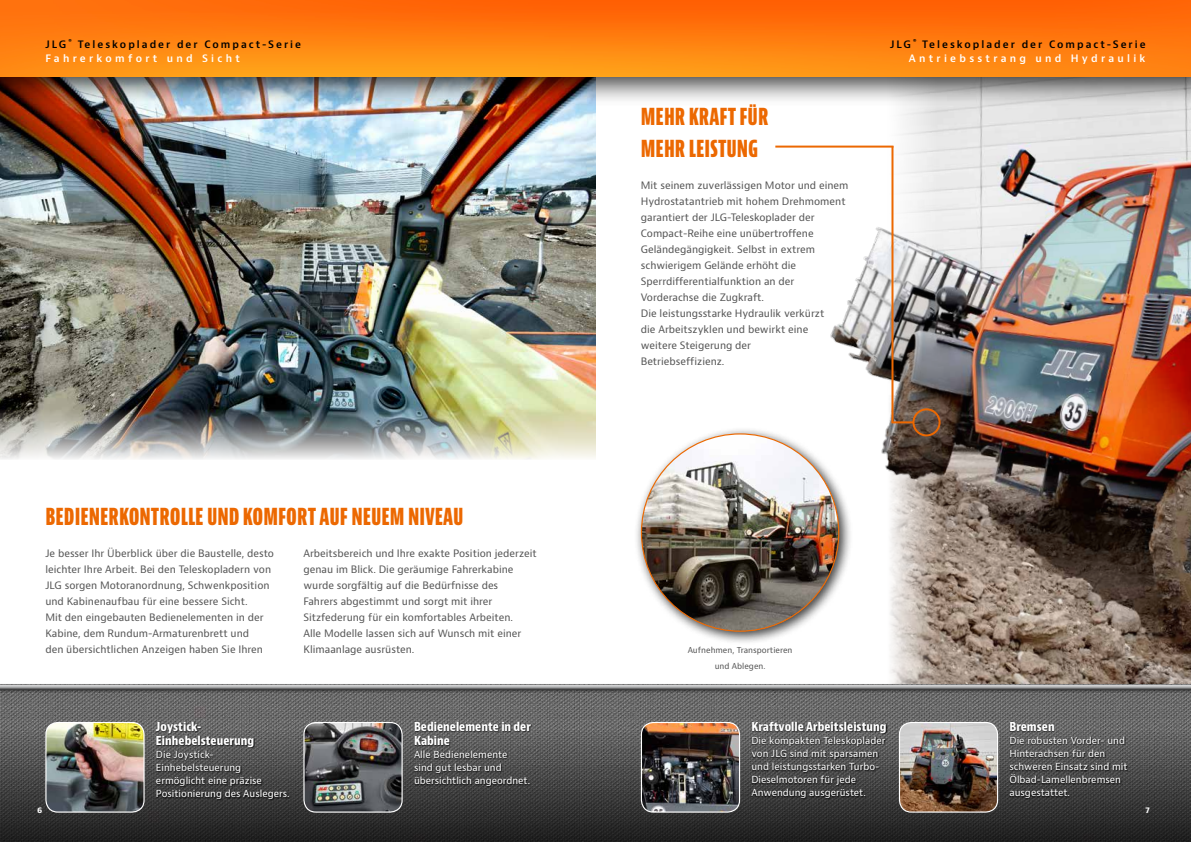
<style>
.page{position:relative;width:1191px;height:842px;background:#fff}
.page>*{position:absolute;margin:0;border:0;box-sizing:border-box;transform-origin:0 0}
.t1{font:800 extra-condensed 25px/32px "Bernino Sans";color:#ec6801}
.t2{font:800 condensed 12px/14px "Bernino Sans";color:#fff}
.t3{font:10px/16px "Bernino Sans";color:#565656}
.t4{font:600 10px/14px "Bernino Sans";letter-spacing:.255em;color:#000;text-align:right}
.t5{font:600 10px/14px "Bernino Sans";letter-spacing:.2em;color:#000}
.t6{font:9.5px/13px "Bernino Sans";color:#fff}
.t7{font:8px/16px "Bernino Sans";color:#565656;text-align:center}
.t8{font:700 8px "Bernino Sans";color:#fff}
.s1{color:#fff}
</style>
<div class="page">
<img style="left:775px;top:145px;width:112px;height:325px">
<img style="left:887px;top:107px;width:304px;height:576px">
<img style="left:0;top:107px;width:595px;height:352px">
<img style="left:0;top:693px;width:1191px;height:21px">
<svg style="left:0;top:714px;width:1191px;height:128px;background:#3d3d3d"></svg>
<div style="left:0;top:683px;width:1191px;height:10px;background:#000;opacity:.45"></div>
<div style="left:0;top:683px;width:1191px;height:7px;background:#000;opacity:.75"></div>
<div style="left:0;top:0;width:1191px;height:107px;background:#000;opacity:.75"></div>
<img style="left:0;top:0;width:1191px;height:77px">
<img style="left:899px;top:722px;width:98px;height:90px">
<div style="left:899px;top:722px;width:99px;height:91px;border:1px solid #fff;border-radius:12px"></div>
<img style="left:641px;top:722px;width:98px;height:90px">
<div style="left:641px;top:722px;width:99px;height:91px;border:1px solid #fff;border-radius:12px"></div>
<img style="left:304px;top:722px;width:98px;height:90px">
<div style="left:303px;top:722px;width:100px;height:91px;border:1px solid #fff;border-radius:12px"></div>
<img style="left:46px;top:722px;width:98px;height:90px">
<div style="left:45px;top:722px;width:100px;height:91px;border:1px solid #fff;border-radius:12px"></div>
<div style="left:634px;top:426px;width:218px;height:219px;background:#000;opacity:.75"></div>
<img style="left:641px;top:434px;width:197px;height:197px;border-radius:99px">
<svg style="left:155px;top:721px;width:135px;height:80px;background:#474747"></svg>
<svg style="left:751px;top:721px;width:136px;height:79px;background:#434343"></svg>
<svg style="left:413px;top:721px;width:119px;height:67px;background:#474747"></svg>
<svg style="left:1009px;top:722px;width:119px;height:78px;background:#474747"></svg>
<hr style="left:891px;top:146px;width:2px;height:276px;background:#ec6801">
<hr style="left:891px;top:421px;width:23px;height:2px;background:#ec6801">
<hr style="left:775px;top:146px;width:118px;height:2px;background:#ec6801">
<div style="left:912px;top:408px;width:28px;height:28px;border:2px solid #ec6801;border-radius:50%"></div>
<p class="t5" style="left:45px;top:37px;width:257px">JLG <sup>®</sup> Teleskoplader der Compact-Serie<br><span class="s1">Fahrerkomfort und Sicht</span></p>
<h1 class="t1" style="left:45px;top:500px;width:420px">BEDIENERKONTROLLE UND KOMFORT AUF NEUEM NIVEAU</h1>
<p class="t3" style="left:303px;top:545px;width:235px">Arbeitsbereich und Ihre exakte Position jederzeit genau im Blick. Die geräumige Fahrerkabine wurde sorgfältig auf die Bedürfnisse des<br>Fahrers abgestimmt und sorgt mit ihrer Sitzfederung für ein komfortables Arbeiten.<br>Alle Modelle lassen sich auf Wunsch mit einer Klimaanlage ausrüsten.</p>
<p class="t3" style="left:45px;top:545px;width:230px">Je besser Ihr Überblick über die Baustelle, desto leichter Ihre Arbeit. Bei den Teleskopladern von JLG sorgen Motoranordnung, Schwenkposition und Kabinenaufbau für eine bessere Sicht.<br>Mit den eingebauten Bedienelementen in der Kabine, dem Rundum-Armaturenbrett und<br>den übersichtlichen Anzeigen haben Sie Ihren</p>
<p class="t2" style="left:156px;top:720px;width:100px">Joystick-<br>Einhebelsteuerung</p>
<p class="t6" style="left:156px;top:749px;width:135px">Die Joystick-<br>Einhebelsteuerung ermöglicht eine präzise<br>Positionierung des Auslegers.</p>
<p class="t2" style="left:414px;top:720px;width:118px">Bedienelemente in der<br>Kabine</p>
<p class="t6" style="left:414px;top:749px;width:118px">Alle Bedienelemente<br>sind gut lesbar und übersichtlich angeordnet.</p>
<h1 class="t1" style="left:641px;top:100px;width:129px">MEHR KRAFT FÜR<br>MEHR LEISTUNG</h1>
<p class="t3" style="left:641px;top:177px;width:209px">Mit seinem zuverlässigen Motor und einem Hydrostatantrieb mit hohem Drehmoment garantiert der JLG-Teleskoplader der Compact-Reihe eine unübertroffene Geländegängigkeit. Selbst in extrem schwierigem Gelände erhöht die Sperrdifferentialfunktion an der Vorderachse die Zugkraft.<br>Die leistungsstarke Hydraulik verkürzt<br>die Arbeitszyklen und bewirkt eine<br>weitere Steigerung der<br>Betriebseffizienz.</p>
<p class="t4" style="left:890px;top:37px;width:257px">JLG <sup>®</sup> Teleskoplader der Compact-Serie<br><span class="s1">Antriebsstrang und Hydraulik</span></p>
<p class="t7" style="left:687px;top:642px;width:106px">Aufnehmen, Transportieren und Ablegen.</p>
<p class="t2" style="left:751px;top:720px;width:137px">Kraftvolle Arbeitsleistung</p>
<p class="t6" style="left:751px;top:735px;width:135px">Die kompakten Teleskoplader von JLG sind mit sparsamen und leistungsstarken Turbo-<br>Dieselmotoren für jede<br>Anwendung ausgerüstet.</p>
<p class="t2" style="left:1009px;top:720px;width:47px">Bremsen</p>
<p class="t6" style="left:1009px;top:735px;width:120px">Die robusten Vorder- und<br>Hinterachsen für den schweren Einsatz sind mit<br>Ölbad-Lamellenbremsen ausgestattet.</p>
<p class="t8" style="left:37px;top:805px;width:7px">6</p>
<p class="t8" style="left:1145px;top:805px;width:6px">7</p>
</div>
